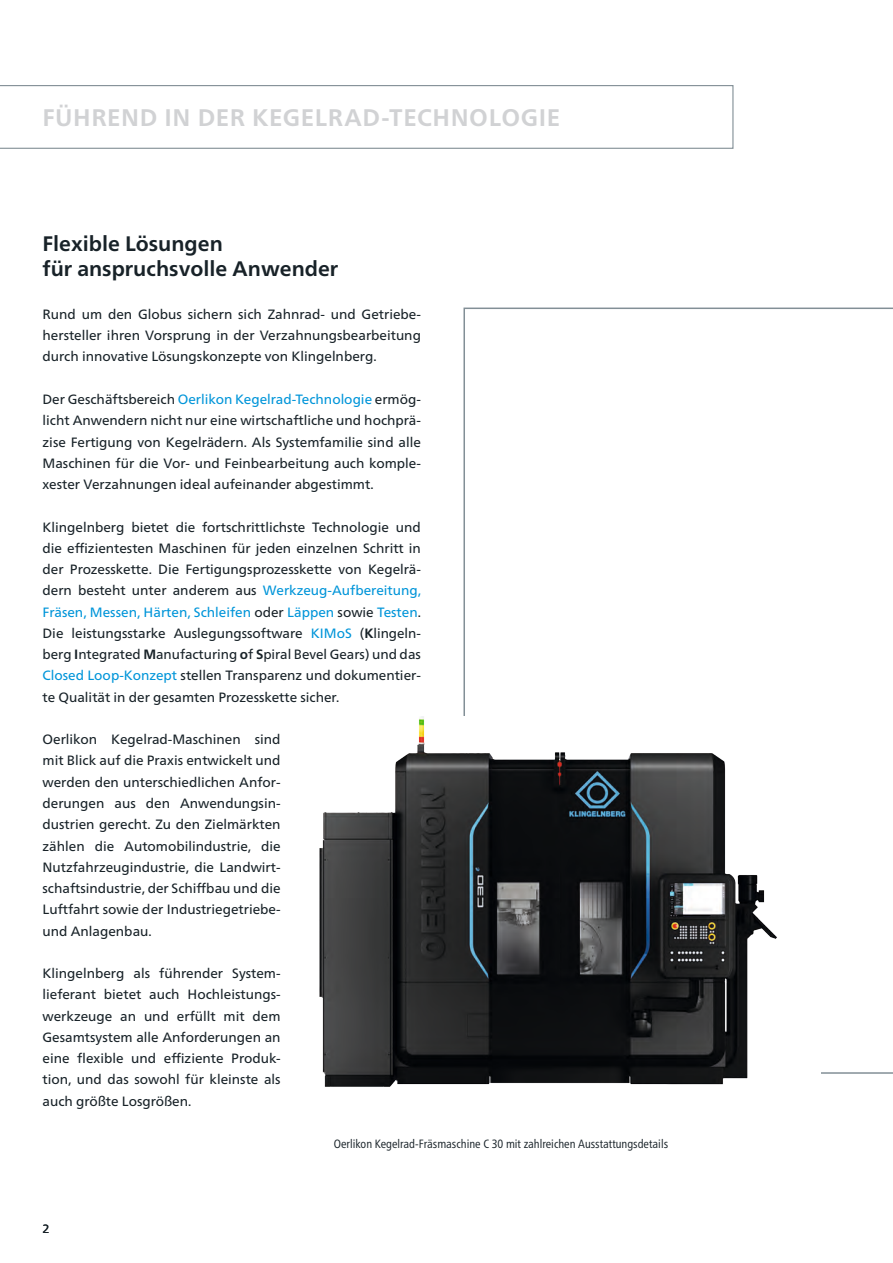
<style>
.page{position:relative;width:893px;height:1263px;background:#fff}
.page>*{position:absolute;margin:0;border:0;box-sizing:border-box;transform-origin:0 0}
.t1{font:700 24px "Frutiger Neue LTW1 G";letter-spacing:.025em;color:#d1d2d4}
.t2{font:700 21px/25.2px "Frutiger Neue LTW1 G";color:#182228}
.t3{font:13.5px/21.3px "Frutiger Neue LTW1 G";color:#182228;text-align:justify}
.t4{font:condensed 12px "Frutiger Neue LTW1 G";color:#182228}
.t5{font:12px "Frutiger Neue LTW1 G";color:#182228}
.s1{color:#0095d9}
.s2{font-weight:700}
</style>
<div class="page">
<svg style="left:0;top:85px;width:733px;height:64px"></svg>
<svg style="left:463px;top:308px;width:430px;height:766px"></svg>
<div style="left:281px;top:716px;width:540px;height:394px;background:#fff"></div>
<img style="left:319px;top:716px;width:458px;height:371px">
<h1 class="t1" style="left:43px;top:103px;width:519px">Führend in der kegelrad-technologie</h1>
<h2 class="t2" style="left:43px;top:231px;width:297px">Flexible Lösungen<br>für anspruchsvolle Anwender</h2>
<p class="t3" style="left:43px;top:303px;width:380px">Rund um den Globus sichern sich Zahnrad- und Getriebe&shy;hersteller ihren Vorsprung in der Verzahnungsbearbeitung durch innovative Lösungskonzepte von Klingelnberg.</p>
<p class="t3" style="left:43px;top:389px;width:380px">Der Geschäftsbereich <span class="s1">Oerlikon Kegelrad-Technologie</span> ermög&shy;licht Anwendern nicht nur eine wirtschaftliche und hochprä&shy;zise Fertigung von Kegelrädern. Als Systemfamilie sind alle Maschinen für die Vor- und Feinbearbeitung auch komple&shy;xester Verzahnungen ideal aufeinander abgestimmt.</p>
<p class="t3" style="left:43px;top:516px;width:380px">Klingelnberg bietet die fortschrittlichste Technologie und die effizientesten Maschinen für jeden einzelnen Schritt in der Prozesskette. Die Fertigungsprozesskette von Kegelrä&shy;dern besteht unter anderem aus <span class="s1">Werkzeug-Aufbereitung, Fräsen, Messen, Härten, Schleifen</span> oder <span class="s1">Läppen</span> sowie <span class="s1">Testen</span>.<br>Die leistungsstarke Auslegungssoftware <span class="s1">KIMoS</span> (<span class="s2">K</span>lingeln&shy;berg <span class="s2">I</span> ntegrated <span class="s2">M</span>anufacturing <span class="s2">o</span>f <span class="s2">S</span>piral Bevel Gears) und das <span class="s1">Closed Loop-Konzept</span> stellen Transparenz und dokumentier&shy;te Qualität in der gesamten Prozesskette sicher.</p>
<p class="t3" style="left:43px;top:729px;width:240px">Oerlikon Kegelrad-Maschinen sind mit Blick auf die Praxis entwickelt und werden den unterschiedlichen Anfor&shy;derungen aus den Anwendungsin&shy;dustrien gerecht. Zu den Zielmärkten zählen die Automobilindustrie, die Nutzfahrzeugindustrie, die Landwirt&shy;schaftsindustrie, der Schiffbau und die Luftfahrt sowie der Industriegetriebe&shy;und Anlagenbau.</p>
<p class="t3" style="left:43px;top:963px;width:240px">Klingelnberg als führender System&shy;lieferant bietet auch Hochleistungs&shy;werkzeuge an und erfüllt mit dem Gesamtsystem alle Anforderungen an eine flexible und effiziente Produk&shy;tion, und das sowohl für kleinste als auch größte Losgrößen.</p>
<p class="t5" style="left:43px;top:1222px;width:8px">2</p>
<p class="t4" style="left:334px;top:1137px;width:336px">Oerlikon Kegelrad-Fräsmaschine C 30 mit zahlreichen Ausstattungsdetails</p>
</div>
